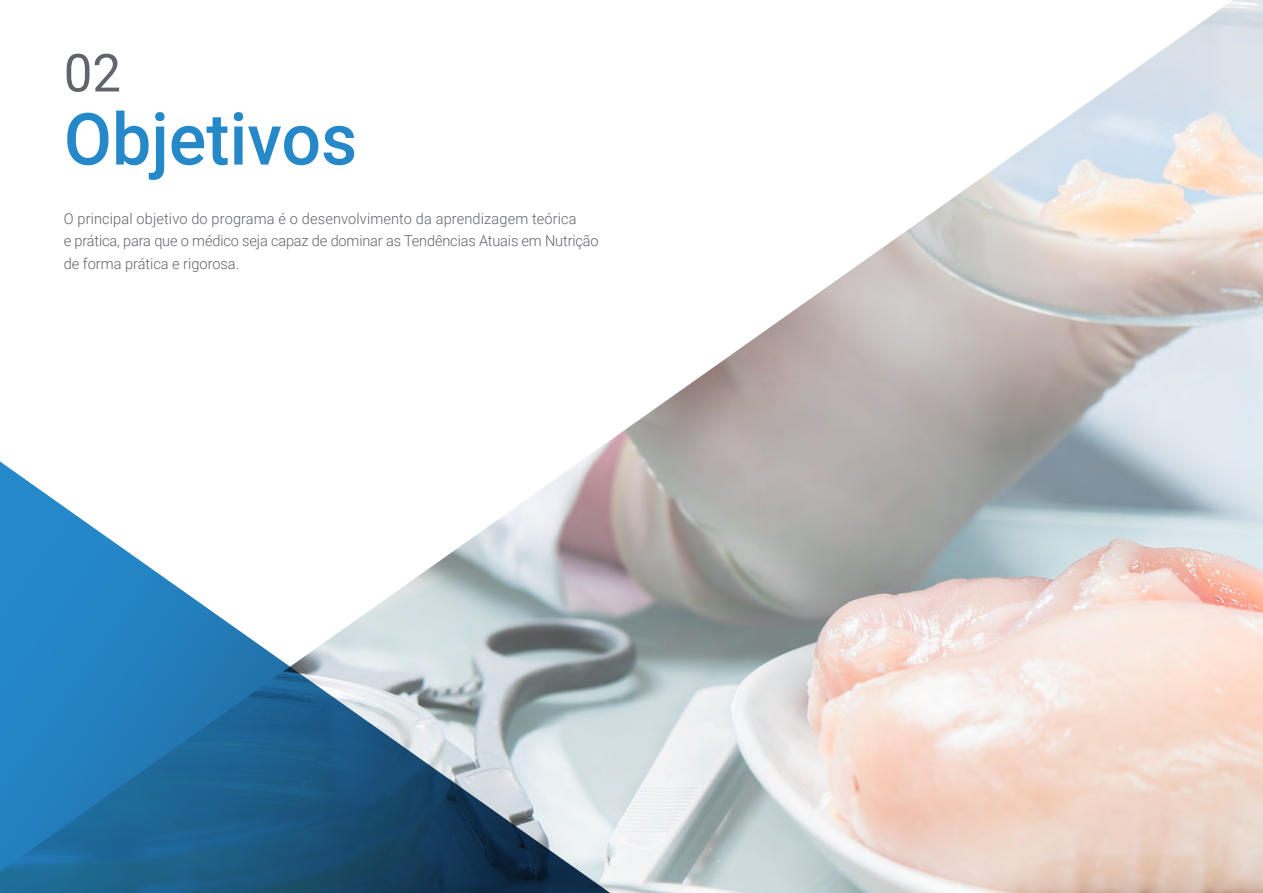
<style>
.page{position:relative;width:1263px;height:893px;background:#fff}
.page>*{position:absolute;margin:0;border:0;box-sizing:border-box;transform-origin:0 0}
.t1{font:500 72px "Roboto";color:#2488c9}
.t2{font:52.5px "Roboto";color:#61646a}
.t3{font:300 15px/22.5px "Roboto";color:#61646a}
</style>
<div class="page">
<img style="left:603px;top:0;width:660px;height:893px">
<svg style="left:0;top:446px;width:640px;height:447px"></svg>
<h2 class="t2" style="left:64px;top:36px;width:59px">02</h2>
<h1 class="t1" style="left:64px;top:89px;width:295px">Objetivos</h1>
<p class="t3" style="left:64px;top:207px;width:536px">O principal objetivo do programa é o desenvolvimento da aprendizagem teórica<br>e prática, para que o médico seja capaz de dominar as Tendências Atuais em Nutrição de forma prática e rigorosa.</p>
</div>
